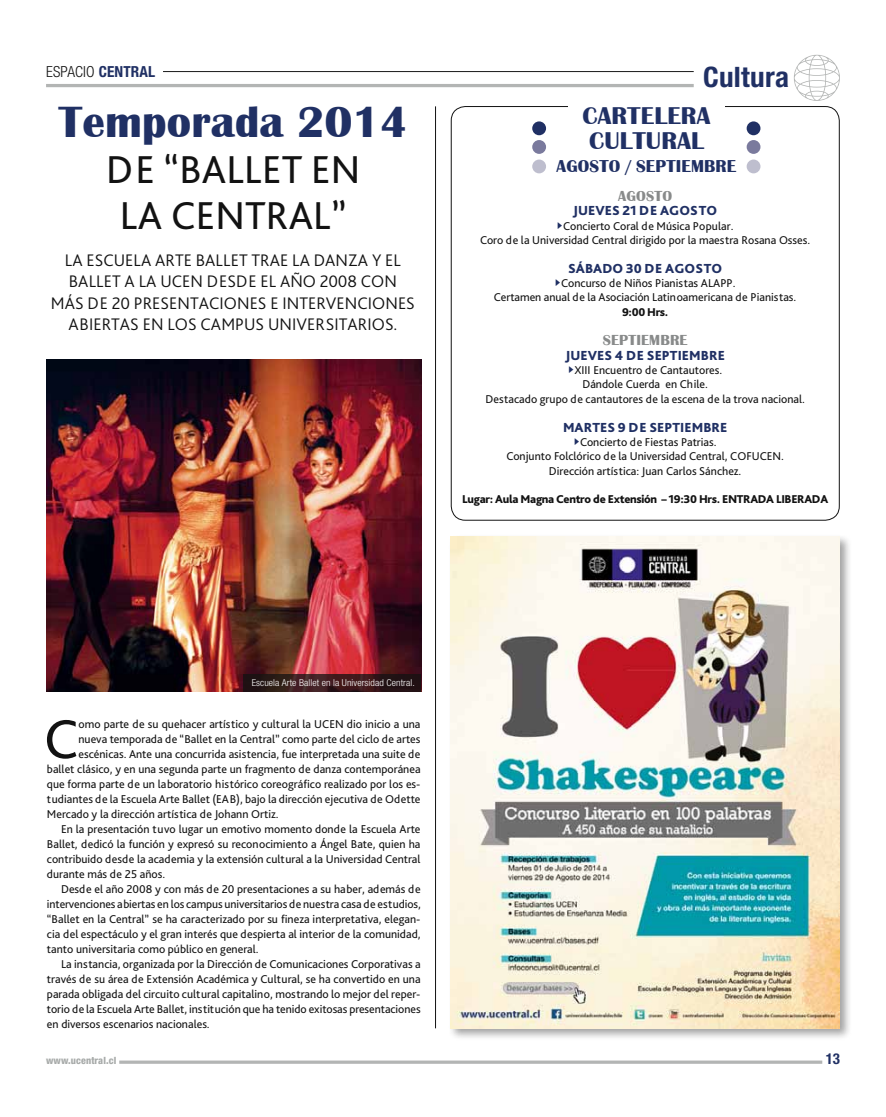
<style>
.page{position:relative;width:886px;height:1117px;background:#fff}
.page>*{position:absolute;margin:0;border:0;box-sizing:border-box;transform-origin:0 0}
.t1{font:57.38px "Bliss Pro";color:#121212}
.t2{font:700 45px "Britannic";letter-spacing:.005em;color:#203064}
.t3{font:40.62px/46.2px "Bliss Pro";color:#121212}
.t4{font:700 condensed 28.12px "Helvetica Neue LT Std";letter-spacing:.01em;color:#203064}
.t5{font:700 25px/25px "Britannic";color:#203064}
.t6{font:700 17.75px "Britannic";color:#203064}
.t7{font:300 17.5px/21.2px "Bliss Pro";letter-spacing:.005em;color:#121212}
.t8{font:300 condensed 15.25px "Helvetica Neue LT Std";color:#121212}
.t9{font:700 15px "Britannic";color:#888a8a}
.t10{font:700 condensed 15px "Helvetica Neue LT Std";color:#203064}
.t11{font:800 13.75px "Bliss Pro";letter-spacing:.005em;color:#203064}
.t12{font:11.88px/14.4px "Bliss Pro";color:#121212;text-align:center}
.t13{font:800 11.88px "Bliss Pro";letter-spacing:-.025em;color:#121212}
.t14{font:800 condensed 10px "Helvetica Neue LT Std";letter-spacing:.01em;color:#a7aaa9}
.t15{font:300 condensed 9.5px "Helvetica Neue LT Std";letter-spacing:.01em;color:#fff;scale:1.05 1}
.s1{font-weight:700;color:#203064}
</style>
<div class="page">
<div style="left:448px;top:533px;width:404px;height:507px;background:#121212;opacity:.4"></div>
<img style="left:451px;top:536px;width:389px;height:492px">
<hr style="left:46px;top:84px;width:648px;height:3px;background:#b3b5b4">
<hr style="left:163px;top:71px;width:531px;height:1px;background:#121212">
<svg style="left:794px;top:55px;width:46px;height:46px"></svg>
<hr style="left:119px;top:1060px;width:703px;height:3px;background:#b3b5b4">
<img style="left:46px;top:359px;width:375px;height:332px">
<svg style="left:243px;top:674px;width:178px;height:17px;background:#32181a"></svg>
<div style="left:532px;top:121px;width:14px;height:14px;background:#203064;border-radius:50%"></div>
<div style="left:532px;top:140px;width:14px;height:14px;background:#7a7a9d;border-radius:50%"></div>
<div style="left:532px;top:159px;width:14px;height:14px;background:#bebece;border-radius:50%"></div>
<div style="left:747px;top:121px;width:13px;height:14px;background:#203064;border-radius:50%"></div>
<div style="left:747px;top:140px;width:13px;height:14px;background:#7a7a9d;border-radius:50%"></div>
<div style="left:747px;top:159px;width:13px;height:14px;background:#bebece;border-radius:50%"></div>
<hr style="left:435px;top:106px;width:1px;height:922px;background:#121212">
<p class="t8" style="left:46px;top:63px;width:111px">espacio <span class="s1">CENTRAL</span></p>
<h3 class="t4" style="left:703px;top:60px;width:87px">CULTURA</h3>
<h2 class="t2" style="left:59px;top:96px;width:350px">TEMPORADA 2014</h2>
<h3 class="t3" style="left:120px;top:145px;width:214px;text-indent:-14px">de “Ballet en la Centra</h3>
<h3 class="t3" style="left:313px;top:192px;width:35px">l”</h3>
<h3 class="t7" style="left:65px;top:249px;width:338px">LA ESCUELA ARTE BALLET TRAE LA DANZA Y EL<br>BALLET A LA UCEN</h3>
<h3 class="t7" style="left:207px;top:270px;width:191px">DESDE EL AÑO 2008 CON</h3>
<h3 class="t7" style="left:51px;top:291px;width:365px">MÁS DE 20 PRESENTACIONES E INTERVENCIONES</h3>
<h3 class="t7" style="left:68px;top:313px;width:331px">ABIERTAS EN LOS CAMPUS UNIVERSITARIOS.</h3>
<h3 class="t5" style="left:582px;top:103px;width:37px">CARTELERA<br>CULTURAL</h3>
<h3 class="t6" style="left:557px;top:156px;width:12px">AGOSTO</h3>
<h3 class="t6" style="left:625px;top:156px;width:23px">/ SEPTIEMBRE</h3>
<p class="t9" style="left:618px;top:187px;width:10px">AGOSTO</p>
<p class="t11" style="left:573px;top:202px;width:14px">JUEVES</p>
<p class="t11" style="left:622px;top:202px;width:96px">21 DE AGOSTO</p>
<p class="t12" style="left:480px;top:218px;width:332px">Concierto Coral de Música Popular.<br>Coro de la Universidad Central dirigido por la maestra Rosana Osses.</p>
<p class="t11" style="left:568px;top:259px;width:27px">SÁBAD</p>
<p class="t11" style="left:612px;top:259px;width:111px">O 30 DE AGOSTO</p>
<p class="t12" style="left:494px;top:275px;width:304px">Concurso de Niños Pianistas ALAPP.<br>Certamen anual de la Asociación Latinoamericana de Pianistas.</p>
<p class="t13" style="left:622px;top:305px;width:48px">9:00 HRS.</p>
<p class="t9" style="left:603px;top:332px;width:10px">SEPTIEMBRE</p>
<p class="t11" style="left:565px;top:346px;width:14px">JUEVES</p>
<p class="t11" style="left:615px;top:346px;width:64px">4 DE SEPTIEMBRE</p>
<p class="t12" style="left:485px;top:362px;width:321px">XIII Encuentro de Cantautores.<br>Dándole Cuerda en Chile.<br>Destacado grupo de cantautores de la escena de la trova nacional.</p>
<p class="t11" style="left:563px;top:418px;width:10px">MARTES</p>
<p class="t11" style="left:618px;top:418px;width:64px">9 DE SEPTIEMBRE</p>
<p class="t12" style="left:506px;top:434px;width:279px">Concierto de Fiestas Patrias.<br>Conjunto Folclórico de la Universidad Central, COFUCEN.<br>Dirección artística: Juan Carlos Sánchez.</p>
<p class="t13" style="left:462px;top:492px;width:367px">LUGAR: AULA MAGNA CENTRO DE EXTENSIÓN – 19:30 HRS. ENTRADA LIBERADA</p>
<p class="t15" style="left:252px;top:676px;width:157px">Escuela Arte Ballet en la Universidad Central.</p>
<h1 class="t1" style="left:44px;top:703px;width:36px">C</h1>
<p class="t12" style="left:78px;top:716px;width:344px">omo parte de su quehacer artístico y cultural la UCEN dio inicio a una</p>
<p class="t12" style="left:78px;top:731px;width:344px">nueva temporada de “Ballet en la Central” como parte del ciclo de artes</p>
<p class="t12" style="left:78px;top:746px;width:344px">escénicas. Ante una concurrida asistencia, fue interpretada una suite de</p>
<p class="t12" style="left:47px;top:761px;width:375px">ballet clásico, y en una segunda parte un fragmento de danza contemporánea</p>
<p class="t12" style="left:47px;top:776px;width:375px">que forma parte de un laboratorio histórico coreográfico realizado por los es-</p>
<p class="t12" style="left:47px;top:791px;width:375px">tudiantes de la Escuela Arte Ballet (EAB), bajo la dirección ejecutiva de Odette</p>
<p class="t12" style="left:47px;top:806px;width:233px">Mercado y la dirección artística de Johann Ortiz.</p>
<p class="t12" style="left:61px;top:821px;width:361px">En la presentación tuvo lugar un emotivo momento donde la Escuela Arte</p>
<p class="t12" style="left:47px;top:836px;width:375px">Ballet, dedicó la función y expresó su reconocimiento a Ángel Bate, quien ha</p>
<p class="t12" style="left:47px;top:851px;width:375px">contribuido desde la academia y la extensión cultural a la Universidad Central</p>
<p class="t12" style="left:47px;top:866px;width:120px">durante más de 25 años.</p>
<p class="t12" style="left:61px;top:881px;width:361px">Desde el año 2008 y con más de 20 presentaciones a su haber, además de</p>
<p class="t12" style="left:47px;top:896px;width:375px">intervenciones abiertas en los campus universitarios de nuestra casa de estudios,</p>
<p class="t12" style="left:47px;top:911px;width:375px">“Ballet en la Central” se ha caracterizado por su fineza interpretativa, elegan-</p>
<p class="t12" style="left:47px;top:926px;width:375px">cia del espectáculo y el gran interés que despierta al interior de la comunidad,</p>
<p class="t12" style="left:47px;top:941px;width:213px">tanto universitaria como público en general.</p>
<p class="t12" style="left:61px;top:956px;width:361px">La instancia, organizada por la Dirección de Comunicaciones Corporativas a</p>
<p class="t12" style="left:47px;top:971px;width:375px">través de su área de Extensión Académica y Cultural, se ha convertido en una</p>
<p class="t12" style="left:47px;top:986px;width:375px">parada obligada del circuito cultural capitalino, mostrando lo mejor del reper-</p>
<p class="t12" style="left:47px;top:1001px;width:375px">torio de la Escuela Arte Ballet, institución que ha tenido exitosas presentaciones</p>
<p class="t12" style="left:47px;top:1016px;width:164px">en diversos escenarios nacionales.</p>
<p class="t14" style="left:46px;top:1053px;width:72px">www.ucentral.cl</p>
<p class="t10" style="left:826px;top:1049px;width:16px">13</p>
</div>
